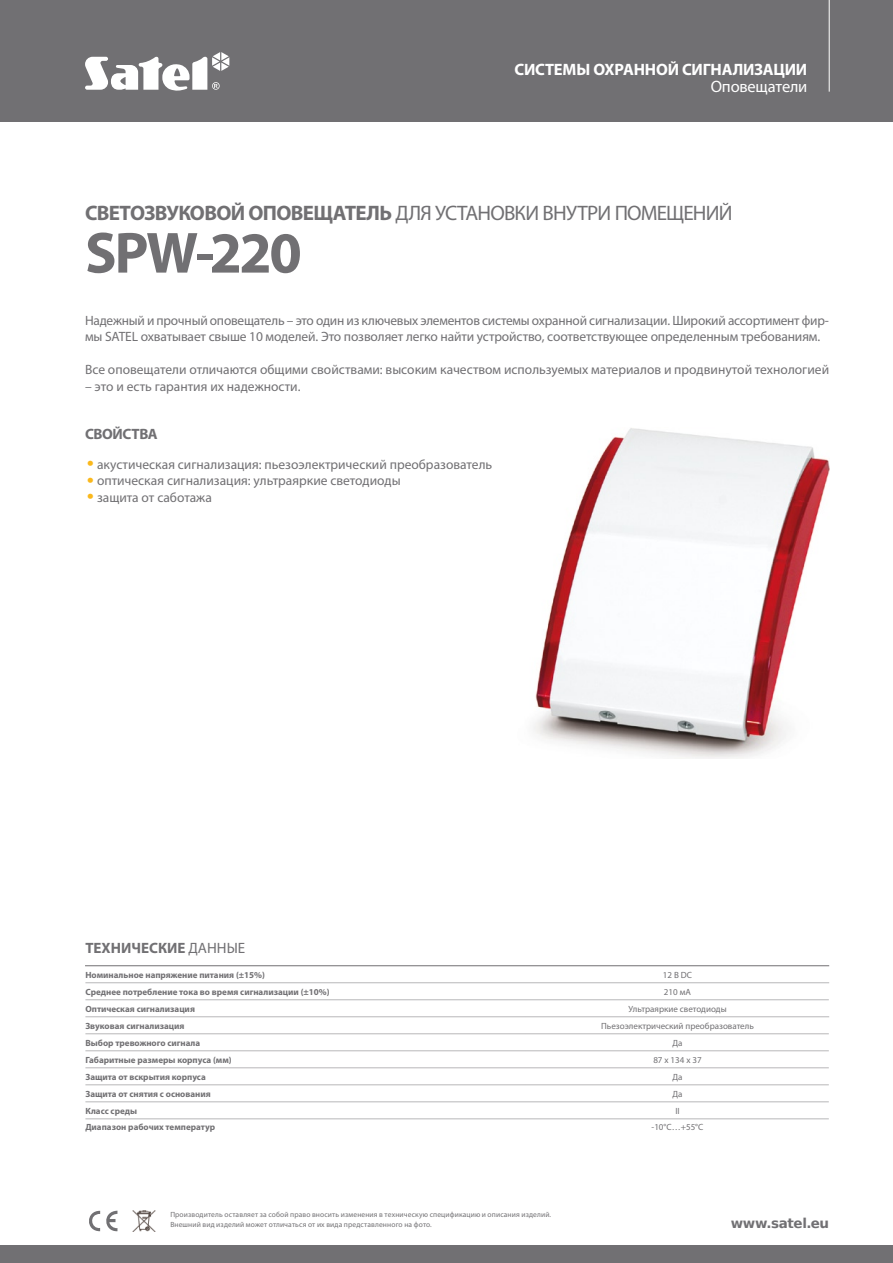
<style>
.page{position:relative;width:893px;height:1263px;background:#fff}
.page>*{position:absolute;margin:0;border:0;box-sizing:border-box;transform-origin:0 0}
.t1{font:700 58.5px "Myriad Pro";letter-spacing:-.04em;color:#717073}
.t2{font:21px "Myriad Pro";letter-spacing:-.04em;color:#717073}
.t3{font:700 16.5px "Myriad Pro";letter-spacing:-.015em;color:#fff}
.t4{font:16.5px "Myriad Pro";letter-spacing:-.015em;color:#fff}
.t5{font:700 15px "Myriad Pro";color:#717073}
.t6{font:700 15px "Myriad Pro";letter-spacing:-.025em;color:#717073}
.t7{font:13.5px/16.5px "Myriad Pro";letter-spacing:-.005em;color:#717073}
.t8{font:700 13.5px "Prima Sans EU";letter-spacing:-.03em;color:#717073}
.t9{font:700 9px "Myriad Pro";color:#717073}
.t10{font:9px "Myriad Pro";color:#717073}
.t11{font:7.5px/10.5px "Myriad Pro";letter-spacing:.02em;color:#717073}
.s1{font-weight:700}
.s2{font-family:"Prima Sans EU";font-size:18px;color:#fab81c}
.s3{font-weight:400}
</style>
<div class="page">
<div style="left:0;top:0;width:893px;height:121px;background:#717073"></div>
<svg style="left:85px;top:52px;width:144px;height:39px"></svg>
<hr style="left:829px;top:0;width:1px;height:92px;background:#fff">
<img style="left:132px;top:1210px;width:24px;height:21px">
<svg style="left:89px;top:1210px;width:28px;height:22px"></svg>
<div style="left:0;top:1245px;width:893px;height:18px;background:#717073"></div>
<hr style="left:85px;top:965px;width:441px;height:1px;background:#717073">
<hr style="left:526px;top:965px;width:303px;height:1px;background:#717073">
<hr style="left:85px;top:982px;width:441px;height:1px;background:#b8b7b9">
<hr style="left:85px;top:999px;width:441px;height:1px;background:#b8b7b9">
<hr style="left:85px;top:1016px;width:441px;height:1px;background:#b8b7b9">
<hr style="left:85px;top:1033px;width:441px;height:1px;background:#b8b7b9">
<hr style="left:85px;top:1050px;width:441px;height:1px;background:#b8b7b9">
<hr style="left:85px;top:1067px;width:441px;height:1px;background:#b8b7b9">
<hr style="left:85px;top:1084px;width:441px;height:1px;background:#b8b7b9">
<hr style="left:85px;top:1101px;width:441px;height:1px;background:#b8b7b9">
<hr style="left:526px;top:982px;width:303px;height:1px;background:#b8b7b9">
<hr style="left:526px;top:1016px;width:303px;height:1px;background:#b8b7b9">
<hr style="left:526px;top:1033px;width:303px;height:1px;background:#b8b7b9">
<hr style="left:526px;top:1050px;width:303px;height:1px;background:#b8b7b9">
<hr style="left:526px;top:1067px;width:303px;height:1px;background:#b8b7b9">
<hr style="left:526px;top:1084px;width:303px;height:1px;background:#b8b7b9">
<hr style="left:526px;top:1101px;width:303px;height:1px;background:#b8b7b9">
<hr style="left:526px;top:999px;width:303px;height:1px;background:#b8b7b9">
<hr style="left:85px;top:1118px;width:441px;height:1px;background:#b8b7b9">
<hr style="left:526px;top:1118px;width:303px;height:1px;background:#b8b7b9">
<img style="left:533px;top:428px;width:296px;height:331px">
<p class="t3" style="left:514px;top:59px;width:294px">СИСТЕМЫ ОХРАННОЙ СИГНАЛИЗАЦИИ</p>
<p class="t4" style="left:711px;top:76px;width:98px">Оповещатели</p>
<h2 class="t2" style="left:85px;top:200px;width:649px"><span class="s1">СВЕТОЗВУКОВОЙ ОПОВЕЩАТЕЛЬ</span> ДЛЯ УСТАНОВКИ ВНУТРИ ПОМЕЩЕНИЙ</h2>
<h1 class="t1" style="left:85px;top:215px;width:218px">SPW-220</h1>
<p class="t7" style="left:85px;top:312px;width:745px">Надежный и прочный оповещатель – это один из ключевых элементов системы охранной сигнализации. Широкий ассортимент фир&shy;мы SATEL охватывает свыше 10 моделей. Это позволяет легко найти устройство, соответствующее определенным требованиям.</p>
<p class="t7" style="left:85px;top:361px;width:746px">Все оповещатели отличаются общими свойствами: высоким качеством используемых материалов и продвинутой технологией</p>
<p class="t7" style="left:85px;top:378px;width:217px">– это и есть гарантия их надежности.</p>
<p class="t6" style="left:85px;top:425px;width:74px">СВОЙСТВА</p>
<p class="t7" style="left:85px;top:456px;width:409px"><span class="s2">•</span>акустическая сигнализация: пьезоэлектрический преобразователь</p>
<p class="t7" style="left:85px;top:472px;width:317px"><span class="s2">•</span>оптическая сигнализация: ультраяркие светодиоды</p>
<p class="t7" style="left:85px;top:489px;width:128px"><span class="s2">•</span>защита от саботажа</p>
<p class="t5" style="left:85px;top:938px;width:161px">ТЕХНИЧЕСКИЕ <span class="s3">ДАННЫЕ</span></p>
<p class="t9" style="left:85px;top:969px;width:181px">Номинальное напряжение питания (±15%)</p>
<p class="t10" style="left:663px;top:969px;width:31px">12 В DC</p>
<p class="t9" style="left:85px;top:986px;width:246px">Среднее потребление тока во время сигнализации (±10%)</p>
<p class="t10" style="left:664px;top:986px;width:29px">210 мА</p>
<p class="t9" style="left:85px;top:1003px;width:111px">Оптическая сигнализация</p>
<p class="t10" style="left:628px;top:1003px;width:100px">Ультраяркие светодиоды</p>
<p class="t9" style="left:85px;top:1020px;width:101px">Звуковая сигнализация</p>
<p class="t10" style="left:601px;top:1020px;width:154px">Пьезоэлектрический преобразователь</p>
<p class="t9" style="left:85px;top:1037px;width:116px">Выбор тревожного сигнала</p>
<p class="t10" style="left:672px;top:1037px;width:12px">Да</p>
<p class="t9" style="left:85px;top:1054px;width:148px">Габаритные размеры корпуса (мм)</p>
<p class="t10" style="left:653px;top:1054px;width:50px">87 x 134 x 37</p>
<p class="t9" style="left:85px;top:1071px;width:122px">Защита от вскрытия корпуса</p>
<p class="t10" style="left:672px;top:1071px;width:12px">Да</p>
<p class="t9" style="left:85px;top:1088px;width:127px">Защита от снятия с основания</p>
<p class="t10" style="left:672px;top:1088px;width:12px">Да</p>
<p class="t9" style="left:85px;top:1105px;width:53px">Класс среды</p>
<p class="t10" style="left:675px;top:1105px;width:6px">II</p>
<p class="t9" style="left:85px;top:1121px;width:131px">Диапазон рабочих температур</p>
<p class="t10" style="left:652px;top:1121px;width:53px">-10°C…+55°C</p>
<p class="t11" style="left:170px;top:1209px;width:382px">Производитель оставляет за собой право вносить изменения в техническую спецификацию и описания изделий.<br>Внешний вид изделий может отличаться от их вида представленного на фото.</p>
<p class="t8" style="left:731px;top:1213px;width:100px">www.satel.eu</p>
</div>
